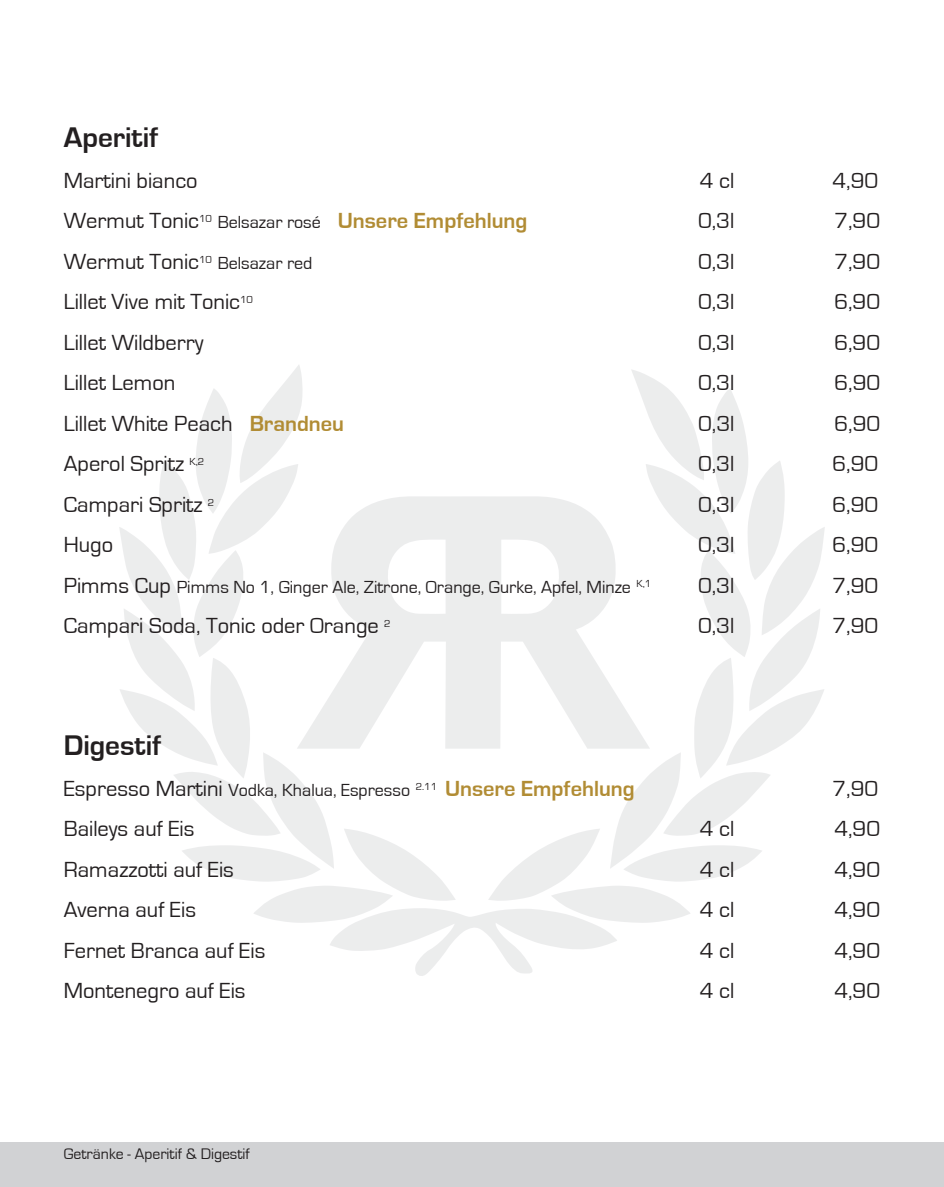
<style>
.page{position:relative;width:944px;height:1187px;background:#fff}
.page>*{position:absolute;margin:0;border:0;box-sizing:border-box;transform-origin:0 0}
.t1{font:700 29.25px "Eurostile";color:#231f20}
.t2{font:22.5px "Eurostile";color:#231f20}
.t3{font:700 22.5px "Eurostile";color:#b18c34}
.t4{font:18px "Eurostile";color:#231f20}
.t5{font:15.75px "Eurostile";color:#231f20}
.s1{font-weight:400;color:#231f20}
.s2{font-weight:400;font-size:18px;color:#231f20}
.s3{font-size:18px}
.s4{font-weight:700;color:#b18c34}
.s5{font-size:22.5px}
.s6{font-weight:700;font-size:22.5px;color:#b18c34}
</style>
<div class="page">
<svg style="left:119px;top:365px;width:706px;height:611px"></svg>
<svg style="left:297px;top:496px;width:353px;height:252px;fill:#eceded"></svg>
<div style="left:0;top:1142px;width:944px;height:44px;background:#d1d2d4"></div>
<h1 class="t1" style="left:64px;top:121px;width:96px">Aperitif</h1>
<p class="t2" style="left:64px;top:168px;width:135px">Martini bianco</p>
<p class="t2" style="left:700px;top:168px;width:36px">4 cl</p>
<p class="t2" style="left:832px;top:168px;width:47px">4,90</p>
<p class="t3" style="left:64px;top:208px;width:465px"><span class="s1">Wermut Tonic</span><sup>10</sup> <span class="s2">Belsazar rosé</span> Unsere Empfehlung</p>
<p class="t2" style="left:698px;top:209px;width:38px">0,3l</p>
<p class="t2" style="left:834px;top:209px;width:47px">7,90</p>
<p class="t2" style="left:64px;top:249px;width:250px">Wermut Tonic<sup>10</sup> <span class="s3">Belsazar red</span></p>
<p class="t2" style="left:698px;top:249px;width:38px">0,3l</p>
<p class="t2" style="left:834px;top:249px;width:47px">7,90</p>
<p class="t2" style="left:64px;top:290px;width:191px">Lillet Vive mit Tonic<sup>10</sup></p>
<p class="t2" style="left:698px;top:290px;width:38px">0,3l</p>
<p class="t2" style="left:834px;top:290px;width:47px">6,90</p>
<p class="t2" style="left:64px;top:330px;width:141px">Lillet Wildberry</p>
<p class="t2" style="left:698px;top:330px;width:38px">0,3l</p>
<p class="t2" style="left:834px;top:330px;width:47px">6,90</p>
<p class="t2" style="left:64px;top:371px;width:113px">Lillet Lemon</p>
<p class="t2" style="left:698px;top:371px;width:38px">0,3l</p>
<p class="t2" style="left:834px;top:371px;width:47px">6,90</p>
<p class="t2" style="left:64px;top:411px;width:282px">Lillet White Peach <span class="s4">Brandneu</span></p>
<p class="t2" style="left:698px;top:411px;width:38px">0,3l</p>
<p class="t2" style="left:834px;top:411px;width:47px">6,90</p>
<p class="t2" style="left:64px;top:452px;width:142px">Aperol Spritz <sup>K,2</sup></p>
<p class="t2" style="left:698px;top:452px;width:38px">0,3l</p>
<p class="t2" style="left:832px;top:452px;width:47px">6,90</p>
<p class="t2" style="left:64px;top:492px;width:152px">Campari Spritz <sup>2</sup></p>
<p class="t2" style="left:698px;top:492px;width:38px">0,3l</p>
<p class="t2" style="left:832px;top:492px;width:47px">6,90</p>
<p class="t2" style="left:64px;top:533px;width:51px">Hugo</p>
<p class="t2" style="left:698px;top:533px;width:38px">0,3l</p>
<p class="t2" style="left:832px;top:533px;width:47px">6,90</p>
<p class="t4" style="left:64px;top:577px;width:589px"><span class="s5">Pimms Cup</span> Pimms No 1, Ginger Ale, Zitrone, Orange, Gurke, Apfel, Minze <sup>K,1</sup></p>
<p class="t2" style="left:698px;top:573px;width:38px">0,3l</p>
<p class="t2" style="left:832px;top:573px;width:47px">7,90</p>
<p class="t2" style="left:64px;top:614px;width:328px">Campari Soda, Tonic oder Orange <sup>2</sup></p>
<p class="t2" style="left:698px;top:614px;width:38px">0,3l</p>
<p class="t2" style="left:832px;top:614px;width:47px">7,90</p>
<h1 class="t1" style="left:64px;top:729px;width:99px">Digestif</h1>
<p class="t4" style="left:64px;top:779px;width:572px"><span class="s5">Espresso Martini</span> Vodka, Khalua, Espresso <sup>2.11</sup> <span class="s6">Unsere Empfehlung</span></p>
<p class="t2" style="left:832px;top:776px;width:47px">7,90</p>
<p class="t2" style="left:64px;top:816px;width:132px">Baileys auf Eis</p>
<p class="t2" style="left:700px;top:816px;width:36px">4 cl</p>
<p class="t2" style="left:834px;top:816px;width:47px">4,90</p>
<p class="t2" style="left:64px;top:857px;width:172px">Ramazzotti auf Eis</p>
<p class="t2" style="left:700px;top:857px;width:36px">4 cl</p>
<p class="t2" style="left:834px;top:857px;width:47px">4,90</p>
<p class="t2" style="left:64px;top:897px;width:134px">Averna auf Eis</p>
<p class="t2" style="left:700px;top:897px;width:36px">4 cl</p>
<p class="t2" style="left:834px;top:897px;width:47px">4,90</p>
<p class="t2" style="left:64px;top:938px;width:203px">Fernet Branca auf Eis</p>
<p class="t2" style="left:700px;top:938px;width:36px">4 cl</p>
<p class="t2" style="left:834px;top:938px;width:47px">4,90</p>
<p class="t2" style="left:64px;top:978px;width:183px">Montenegro auf Eis</p>
<p class="t2" style="left:700px;top:978px;width:36px">4 cl</p>
<p class="t2" style="left:834px;top:978px;width:47px">4,90</p>
<p class="t5" style="left:64px;top:1145px;width:187px">Getränke - Aperitif &amp; Digestif</p>
</div>
